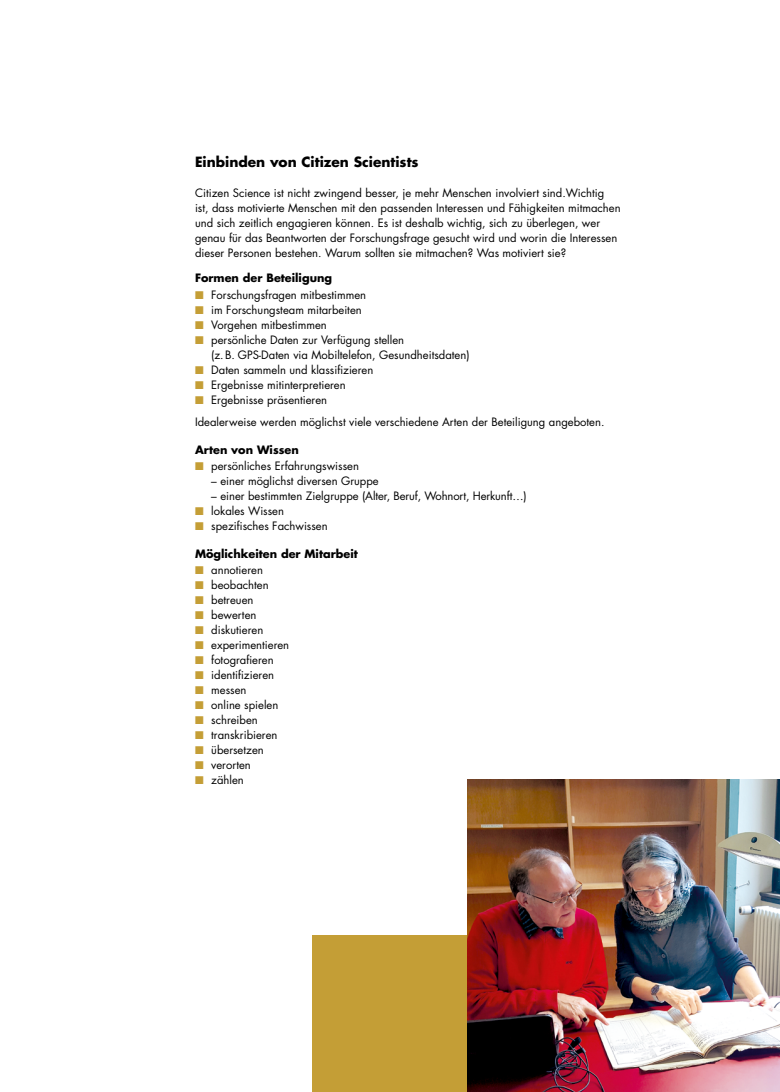
<style>
.page{position:relative;width:780px;height:1092px;background:#fff}
.page>*{position:absolute;margin:0;border:0;box-sizing:border-box;transform-origin:0 0}
.t1{font:700 13.75px "Futura Std";color:#000}
.t2{font:11.25px/15px "Futura Std";color:#000}
.t3{font:700 11.25px "Futura Std";color:#000}
.s1{color:#c49e36}
</style>
<div class="page">
<div style="left:312px;top:935px;width:156px;height:156px;background:#c49e36"></div>
<img style="left:468px;top:780px;width:312px;height:311px">
<p class="t1" style="left:195px;top:153px;width:225px">Einbinden von Citizen Scientists</p>
<p class="t2" style="left:195px;top:186px;width:427px">Citizen Science ist nicht zwingend besser, je mehr Menschen involviert sind.Wichtig ist, dass motivierte Menschen mit den passenden Interessen und Fähigkeiten mitmachen und sich zeitlich engagieren können. Es ist deshalb wichtig, sich zu überlegen, wer genau für das Beantworten der Forschungsfrage gesucht wird und worin die Interessen dieser Personen bestehen. Warum sollten sie mitmachen? Was motiviert sie?</p>
<p class="t3" style="left:195px;top:271px;width:139px">Formen der Beteiligung</p>
<p class="t2" style="left:195px;top:287px;width:173px"><span class="s1">■</span> Forschungsfragen mitbestimmen</p>
<p class="t2" style="left:195px;top:302px;width:168px"><span class="s1">■</span> im Forschungsteam mitarbeiten</p>
<p class="t2" style="left:195px;top:317px;width:133px"><span class="s1">■</span> Vorgehen mitbestimmen</p>
<p class="t2" style="left:211px;top:332px;width:260px;text-indent:-16px"><span class="s1">■</span> persönliche Daten zur Verfügung stellen<br>(z.B. GPS-Daten via Mobiltelefon, Gesundheitsdaten)</p>
<p class="t2" style="left:195px;top:362px;width:180px"><span class="s1">■</span> Daten sammeln und klassifizieren</p>
<p class="t2" style="left:195px;top:377px;width:152px"><span class="s1">■</span> Ergebnisse mitinterpretieren</p>
<p class="t2" style="left:195px;top:388px;width:411px;line-height:22.5px"><span class="s1">■</span> Ergebnisse präsentieren<br>Idealerweise werden möglichst viele verschiedene Arten der Beteiligung angeboten.</p>
<p class="t3" style="left:195px;top:442px;width:105px">Arten von Wissen</p>
<p class="t2" style="left:195px;top:458px;width:165px"><span class="s1">■</span> persönliches Erfahrungswissen</p>
<p class="t2" style="left:211px;top:473px;width:169px">– einer möglichst diversen Gruppe</p>
<p class="t2" style="left:211px;top:488px;width:317px">– einer bestimmten Zielgruppe (Alter, Beruf, Wohnort, Herkunft…)</p>
<p class="t2" style="left:195px;top:503px;width:90px"><span class="s1">■</span> lokales Wissen</p>
<p class="t2" style="left:195px;top:518px;width:134px"><span class="s1">■</span> spezifisches Fachwissen</p>
<p class="t3" style="left:195px;top:545px;width:164px">Möglichkeiten der Mitarbeit</p>
<p class="t2" style="left:195px;top:562px;width:69px"><span class="s1">■</span> annotieren</p>
<p class="t2" style="left:195px;top:577px;width:75px"><span class="s1">■</span> beobachten</p>
<p class="t2" style="left:195px;top:592px;width:60px"><span class="s1">■</span> betreuen</p>
<p class="t2" style="left:195px;top:607px;width:63px"><span class="s1">■</span> bewerten</p>
<p class="t2" style="left:195px;top:622px;width:70px"><span class="s1">■</span> diskutieren</p>
<p class="t2" style="left:195px;top:637px;width:96px"><span class="s1">■</span> experimentieren</p>
<p class="t2" style="left:195px;top:652px;width:80px"><span class="s1">■</span> fotografieren</p>
<p class="t2" style="left:195px;top:667px;width:81px"><span class="s1">■</span> identifizieren</p>
<p class="t2" style="left:195px;top:682px;width:53px"><span class="s1">■</span> messen</p>
<p class="t2" style="left:195px;top:697px;width:85px"><span class="s1">■</span> online spielen</p>
<p class="t2" style="left:195px;top:712px;width:64px"><span class="s1">■</span> schreiben</p>
<p class="t2" style="left:195px;top:727px;width:84px"><span class="s1">■</span> transkribieren</p>
<p class="t2" style="left:195px;top:742px;width:70px"><span class="s1">■</span> übersetzen</p>
<p class="t2" style="left:195px;top:757px;width:57px"><span class="s1">■</span> verorten</p>
<p class="t2" style="left:195px;top:772px;width:50px"><span class="s1">■</span> zählen</p>
</div>
